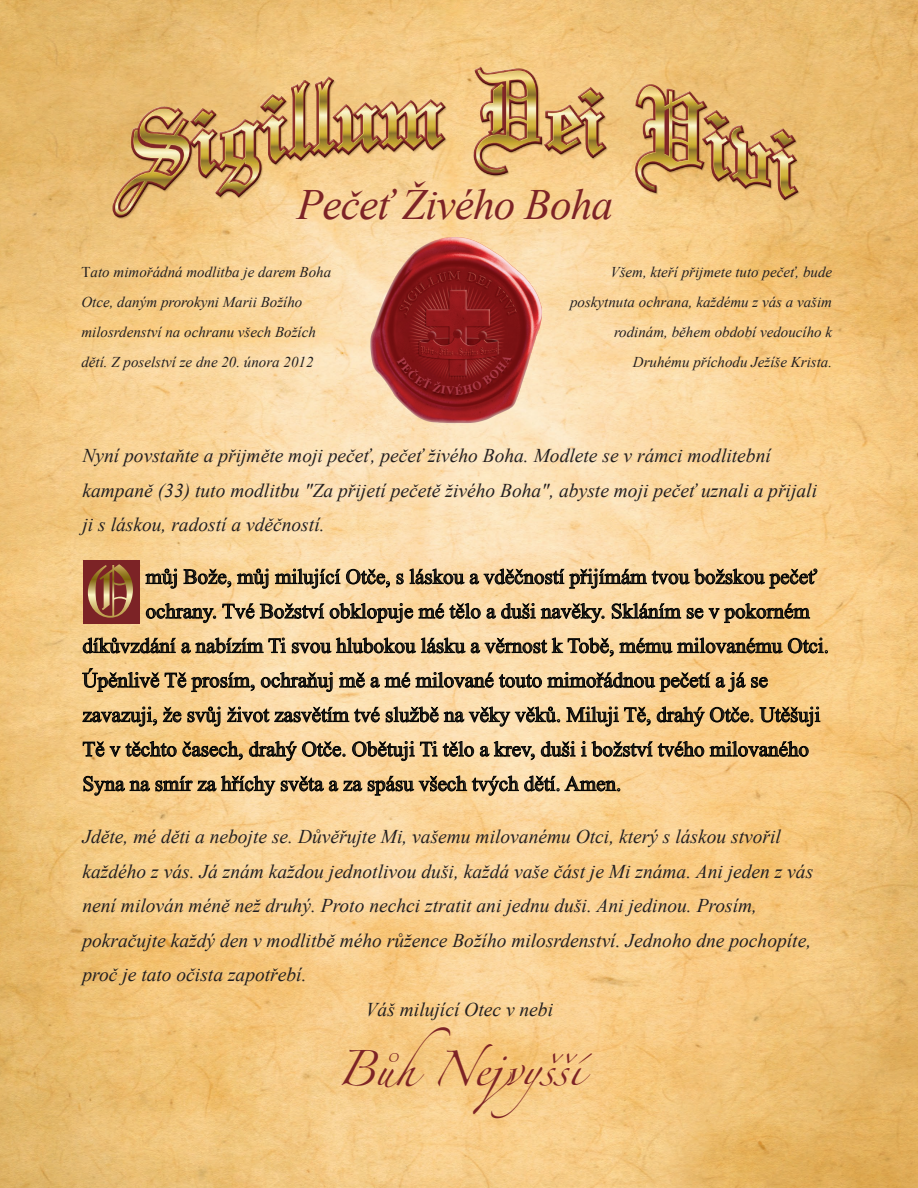
<style>
.page{position:relative;width:918px;height:1188px;background:#fff}
.page>*{position:absolute;margin:0;border:0;box-sizing:border-box;transform-origin:0 0}
.t1{font:italic 43.2px "Times New Roman";letter-spacing:-.02em;color:#7c2326}
.t2{font:31.5px "Zapfino";color:#7c2326}
.t3{font:21px "Times New Roman";color:#231f20}
.t4{font:italic 19.5px/34.5px "Times New Roman";color:#231f20}
.t5{font:italic 15px/30px "Times New Roman";color:#231f20;text-align:right}
.s1{font-style:normal}
</style>
<div class="page">
<img style="left:0;top:0;width:918px;height:1188px">
<img style="left:92px;top:54px;width:721px;height:173px">
<img style="left:346px;top:224px;width:216px;height:216px">
<img style="left:390px;top:271px;width:129px;height:132px">
<svg style="left:146px;top:569px;width:31px;height:19px"></svg>
<svg style="left:184px;top:569px;width:47px;height:18px"></svg>
<svg style="left:237px;top:569px;width:31px;height:19px"></svg>
<svg style="left:275px;top:569px;width:65px;height:19px"></svg>
<svg style="left:346px;top:569px;width:44px;height:18px"></svg>
<svg style="left:397px;top:574px;width:6px;height:10px"></svg>
<svg style="left:410px;top:569px;width:54px;height:15px"></svg>
<svg style="left:470px;top:569px;width:347px;height:19px;background:#b39972"></svg>
<svg style="left:146px;top:603px;width:70px;height:20px"></svg>
<svg style="left:223px;top:604px;width:31px;height:15px"></svg>
<svg style="left:260px;top:604px;width:64px;height:15px"></svg>
<svg style="left:330px;top:603px;width:83px;height:20px;background:#af9773"></svg>
<svg style="left:419px;top:604px;width:25px;height:15px"></svg>
<svg style="left:450px;top:603px;width:30px;height:16px"></svg>
<svg style="left:487px;top:603px;width:48px;height:16px"></svg>
<svg style="left:541px;top:603px;width:63px;height:20px"></svg>
<svg style="left:612px;top:603px;width:69px;height:16px"></svg>
<svg style="left:687px;top:608px;width:16px;height:11px"></svg>
<svg style="left:709px;top:603px;width:101px;height:20px;background:#b69867"></svg>
<svg style="left:83px;top:638px;width:92px;height:15px"></svg>
<svg style="left:182px;top:643px;width:8px;height:10px"></svg>
<svg style="left:196px;top:638px;width:67px;height:15px"></svg>
<svg style="left:269px;top:638px;width:17px;height:15px"></svg>
<svg style="left:292px;top:638px;width:173px;height:15px;background:#a38e6d"></svg>
<svg style="left:471px;top:638px;width:142px;height:18px;background:#b39b75"></svg>
<svg style="left:620px;top:638px;width:162px;height:15px;background:#a0875e"></svg>
<svg style="left:788px;top:638px;width:40px;height:15px"></svg>
<svg style="left:82px;top:668px;width:77px;height:24px;background:#b79968"></svg>
<svg style="left:165px;top:673px;width:21px;height:15px"></svg>
<svg style="left:192px;top:673px;width:62px;height:19px"></svg>
<svg style="left:261px;top:672px;width:71px;height:20px"></svg>
<svg style="left:339px;top:673px;width:26px;height:15px"></svg>
<svg style="left:371px;top:673px;width:39px;height:15px"></svg>
<svg style="left:416px;top:672px;width:77px;height:16px"></svg>
<svg style="left:499px;top:672px;width:211px;height:20px;background:#b59c74"></svg>
<svg style="left:716px;top:672px;width:29px;height:20px"></svg>
<svg style="left:751px;top:677px;width:16px;height:11px"></svg>
<svg style="left:83px;top:707px;width:74px;height:19px"></svg>
<svg style="left:163px;top:707px;width:18px;height:15px"></svg>
<svg style="left:188px;top:707px;width:32px;height:19px"></svg>
<svg style="left:227px;top:707px;width:42px;height:15px"></svg>
<svg style="left:275px;top:707px;width:104px;height:15px;background:#a08d6d"></svg>
<svg style="left:386px;top:707px;width:52px;height:15px"></svg>
<svg style="left:444px;top:707px;width:116px;height:19px;background:#b5a17e"></svg>
<svg style="left:567px;top:707px;width:83px;height:19px;background:#b0956a"></svg>
<svg style="left:657px;top:707px;width:47px;height:19px"></svg>
<svg style="left:710px;top:707px;width:43px;height:15px"></svg>
<svg style="left:760px;top:707px;width:60px;height:19px"></svg>
<svg style="left:83px;top:742px;width:21px;height:15px"></svg>
<svg style="left:110px;top:747px;width:10px;height:10px"></svg>
<svg style="left:126px;top:741px;width:50px;height:16px"></svg>
<svg style="left:183px;top:741px;width:59px;height:19px"></svg>
<svg style="left:249px;top:741px;width:96px;height:20px;background:#b49a71"></svg>
<svg style="left:352px;top:741px;width:62px;height:20px"></svg>
<svg style="left:420px;top:741px;width:17px;height:15px"></svg>
<svg style="left:443px;top:741px;width:31px;height:16px"></svg>
<svg style="left:480px;top:741px;width:54px;height:19px"></svg>
<svg style="left:541px;top:741px;width:34px;height:16px"></svg>
<svg style="left:581px;top:741px;width:5px;height:15px"></svg>
<svg style="left:592px;top:741px;width:60px;height:16px"></svg>
<svg style="left:658px;top:741px;width:46px;height:16px"></svg>
<svg style="left:710px;top:741px;width:98px;height:16px;background:#a08457"></svg>
<svg style="left:84px;top:776px;width:66px;height:19px"></svg>
<svg style="left:156px;top:776px;width:36px;height:15px"></svg>
<svg style="left:198px;top:776px;width:77px;height:19px"></svg>
<svg style="left:281px;top:776px;width:42px;height:15px"></svg>
<svg style="left:329px;top:781px;width:33px;height:10px"></svg>
<svg style="left:368px;top:776px;width:191px;height:19px;background:#b39b73"></svg>
<svg style="left:565px;top:776px;width:55px;height:15px"></svg>
<div style="left:83px;top:560px;width:57px;height:64px;background:#7c2326"></div>
<svg style="left:88px;top:564px;width:45px;height:54px"></svg>
<svg style="left:397px;top:354px;width:115px;height:41px;background:#7f1316"></svg>
<h1 class="t1" style="left:297px;top:175px;width:318px">Pečeť Živého Boha</h1>
<p class="t5" style="left:81px;top:256px;width:251px;text-align:left"><span class="s1">T</span>ato mimořádná modlitba je darem Boha Otce, daným prorokyni Marii Božího milosrdenství na ochranu všech Božích dětí. Z poselství ze dne 20. února 2012</p>
<p class="t5" style="left:570px;top:256px;width:264px">Všem, kteří přijmete tuto pečeť, bude poskytnuta ochrana, každému z vás a vašim rodinám, během období vedoucího k Druhému příchodu Ježíše Krista.</p>
<p class="t4" style="left:82px;top:438px;width:736px">Nyní povstaňte a přijměte moji pečeť, pečeť živého Boha. Modlete se v rámci modlitební kampaně (33) tuto modlitbu "Za přijetí pečetě živého Boha", abyste moji pečeť uznali a přijali ji s láskou, radostí a vděčností.</p>
<p class="t3" style="left:146px;top:562px;width:673px">můj Bože, můj milující Otče, s láskou a vděčností přijímám tvou božskou pečeť</p>
<p class="t3" style="left:146px;top:597px;width:666px">ochrany. Tvé Božství obklopuje mé tělo a duši navěky. Skláním se v pokorném</p>
<p class="t3" style="left:82px;top:631px;width:748px">díkůvzdání a nabízím Ti svou hlubokou lásku a věrnost k Tobě, mému milovanému Otci.</p>
<p class="t3" style="left:82px;top:666px;width:687px">Úpěnlivě Tě prosím, ochraňuj mě a mé milované touto mimořádnou pečetí a já se</p>
<p class="t3" style="left:82px;top:700px;width:739px">zavazuji, že svůj život zasvětím tvé službě na věky věků. Miluji Tě, drahý Otče. Utěšuji</p>
<p class="t3" style="left:82px;top:735px;width:728px">Tě v těchto časech, drahý Otče. Obětuji Ti tělo a krev, duši i božství tvého milovaného</p>
<p class="t3" style="left:82px;top:769px;width:540px">Syna na smír za hříchy světa a za spásu všech tvých dětí. Amen.</p>
<p class="t4" style="left:82px;top:819px;width:700px">Jděte, mé děti a nebojte se. Důvěřujte Mi, vašemu milovanému Otci, který s láskou stvořil</p>
<p class="t4" style="left:82px;top:853px;width:732px">každého z vás. Já znám každou jednotlivou duši, každá vaše část je Mi známa. Ani jeden z vás</p>
<p class="t4" style="left:82px;top:888px;width:676px">není milován méně než druhý. Proto nechci ztratit ani jednu duši. Ani jedinou. Prosím,</p>
<p class="t4" style="left:82px;top:922px;width:730px">pokračujte každý den v modlitbě mého růžence Božího milosrdenství. Jednoho dne pochopíte,</p>
<p class="t4" style="left:82px;top:957px;width:226px">proč je tato očista zapotřebí.</p>
<p class="t4" style="left:366px;top:991px;width:189px">Váš milující Otec v nebi</p>
<h2 class="t2" style="left:336px;top:1055px;width:247px">BůhNejvyšší</h2>
</div>
